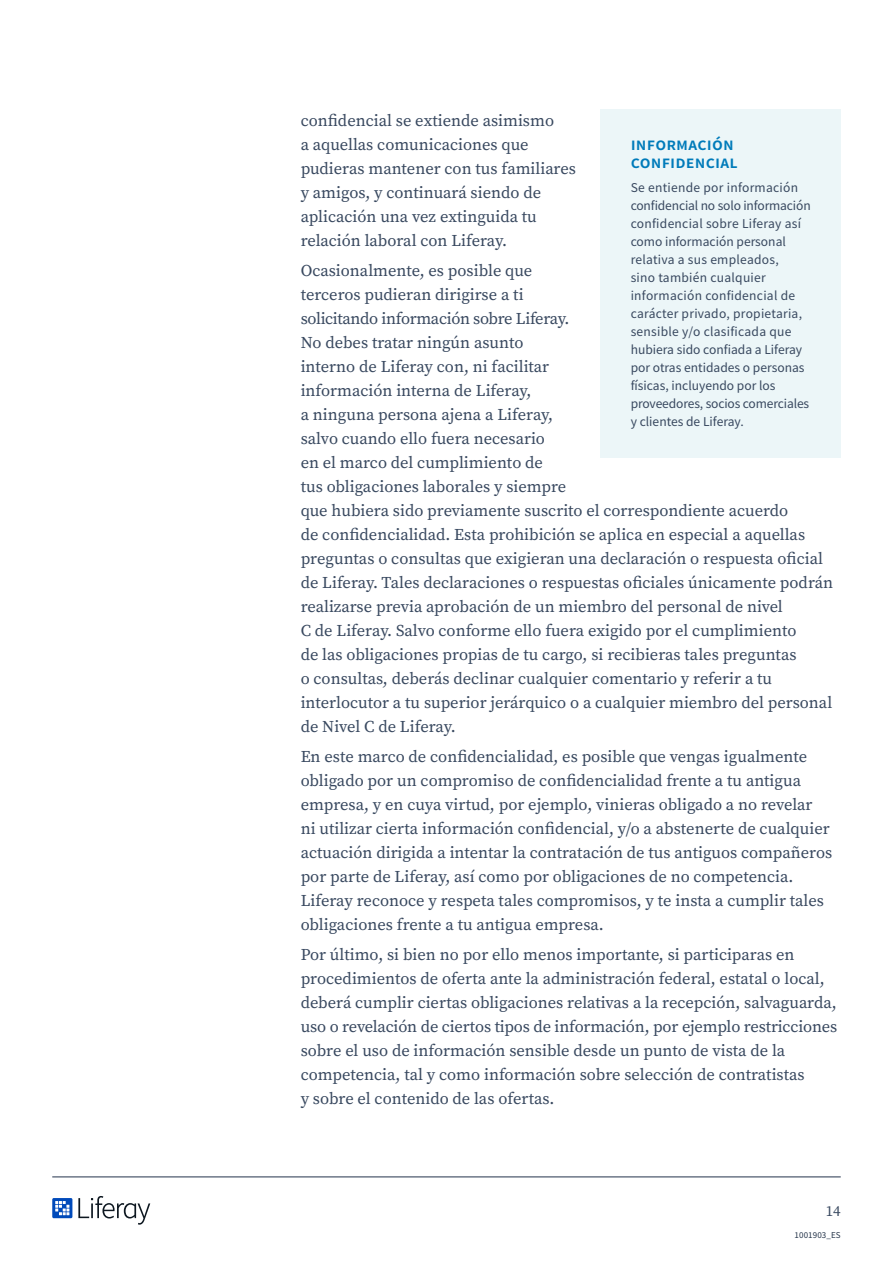
<style>
.page{position:relative;width:893px;height:1263px;background:#fff}
.page>*{position:absolute;margin:0;border:0;box-sizing:border-box;transform-origin:0 0}
.Callout_text_title{font:600 18px/18px "Source Sans Pro";letter-spacing:.01em;color:#007bba}
.Text{font:16.5px/24px "Source Serif Pro";color:#38485f}
.t1{font:15px "Source Serif Pro";color:#38485f}
.Callout_text{font:13.5px/18px "Source Sans Pro";color:#38485f}
.t2{font:9px "Source Sans Pro";letter-spacing:.01em;color:#243449}
</style>
<div class="page">
<svg style="left:52px;top:1198px;width:20px;height:20px"></svg>
<svg style="left:78px;top:1196px;width:72px;height:28px"></svg>
<hr style="left:52px;top:1176px;width:789px;height:1px;background:#3b4960">
<div style="left:601px;top:109px;width:240px;height:348px;background:#ecf6f8"></div>
<p class="Text" style="left:301px;top:108px;width:277px">confidencial se extiende asimismo<br>a aquellas comunicaciones que pudieras mantener con tus familiares y amigos, y continuará siendo de aplicación una vez extinguida tu relación laboral con Liferay.</p>
<p class="Text" style="left:301px;top:258px;width:534px">Ocasionalmente, es posible que<br>terceros pudieran dirigirse a ti<br>solicitando información sobre Liferay.<br>No debes tratar ningún asunto<br>interno de Liferay con, ni facilitar<br>información interna de Liferay,<br>a ninguna persona ajena a Liferay,<br>salvo cuando ello fuera necesario<br>en el marco del cumplimiento de<br>tus obligaciones laborales y siempre<br>que hubiera sido previamente suscrito el correspondiente acuerdo<br>de confidencialidad. Esta prohibición se aplica en especial a aquellas preguntas o consultas que exigieran una declaración o respuesta oficial de Liferay. Tales declaraciones o respuestas oficiales únicamente podrán realizarse previa aprobación de un miembro del personal de nivel<br>C de Liferay. Salvo conforme ello fuera exigido por el cumplimiento<br>de las obligaciones propias de tu cargo, si recibieras tales preguntas<br>o consultas, deberás declinar cualquier comentario y referir a tu interlocutor a tu superior jerárquico o a cualquier miembro del personal de Nivel C de Liferay.</p>
<p class="Text" style="left:301px;top:744px;width:533px">En este marco de confidencialidad, es posible que vengas igualmente obligado por un compromiso de confidencialidad frente a tu antigua empresa, y en cuya virtud, por ejemplo, vinieras obligado a no revelar<br>ni utilizar cierta información confidencial, y/o a abstenerte de cualquier actuación dirigida a intentar la contratación de tus antiguos compañeros por parte de Liferay, así como por obligaciones de no competencia.<br>Liferay reconoce y respeta tales compromisos, y te insta a cumplir tales obligaciones frente a tu antigua empresa.</p>
<p class="Text" style="left:301px;top:942px;width:538px">Por último, si bien no por ello menos importante, si participaras en procedimientos de oferta ante la administración federal, estatal o local, deberá cumplir ciertas obligaciones relativas a la recepción, salvaguarda, uso o revelación de ciertos tipos de información, por ejemplo restricciones sobre el uso de información sensible desde un punto de vista de la competencia, tal y como información sobre selección de contratistas<br>y sobre el contenido de las ofertas.</p>
<p class="Callout_text_title" style="left:631px;top:135px;width:108px">I nformación<br>Confidencial</p>
<p class="Callout_text" style="left:631px;top:178px;width:182px">Se entiende por información confidencial no solo información confidencial sobre Liferay así como información personal relativa a sus empleados,<br>sino también cualquier información confidencial de carácter privado, propietaria, sensible y/o clasificada que hubiera sido confiada a Liferay por otras entidades o personas físicas, incluyendo por los proveedores, socios comerciales y clientes de Liferay.</p>
<p class="t1" style="left:826px;top:1200px;width:16px">14</p>
<p class="t2" style="left:794px;top:1230px;width:48px">1001903_ES</p>
</div>
